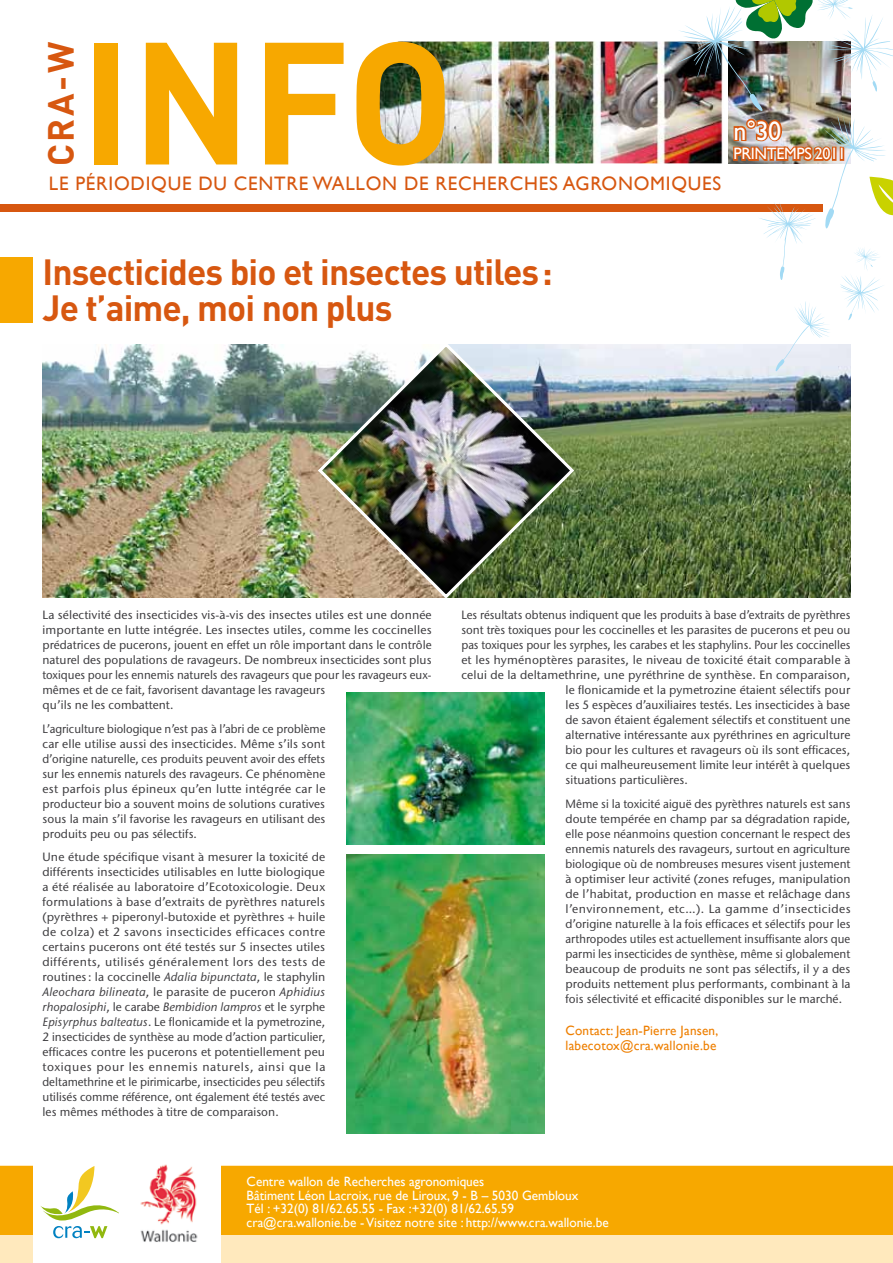
<style>
.page{position:relative;width:893px;height:1263px;background:#fff}
.page>*{position:absolute;margin:0;border:0;box-sizing:border-box;transform-origin:0 0}
.t1{font:700 171px "DIN";color:#f7a800}
.t2{font:700 36px/36px "DIN";letter-spacing:-.025em;color:#d75710}
.t3{font:26.55px "Gill Sans";color:#fff}
.t4{font:19.5px "Gill Sans";letter-spacing:.04em;color:#d75710}
.t5{font:16.5px "Gill Sans";letter-spacing:-.02em;color:#fff}
.t6{font:13.5px/13.5px "Gill Sans";color:#fff}
.t7{font:13.5px/15px "Gill Sans";letter-spacing:.015em;color:#ee7f00}
.t8{font:500 12px/15px "ITC Stone Sans";letter-spacing:.005em;color:#3e3d40}
.t9{font:500 12px/15px "ITC Stone Sans";letter-spacing:.005em;color:#3e3d40;text-align:justify;scale:.96 1}
.t10{font:500 12px/15px "ITC Stone Sans";letter-spacing:.005em;color:#3e3d40;text-align:justify;scale:.94 1}
.t11{font:500 12px "ITC Stone Sans";letter-spacing:.005em;color:#3e3d40;scale:.93 1}
.s1{font-weight:400;font-style:italic}
</style>
<div class="page">
<div style="left:0;top:257px;width:33px;height:65px;background:#f7a800"></div>
<img style="left:43px;top:344px;width:807px;height:253px">
<img style="left:347px;top:693px;width:197px;height:151px">
<img style="left:347px;top:855px;width:197px;height:278px">
<img style="left:316px;top:344px;width:260px;height:254px">
<div style="left:0;top:1166px;width:33px;height:97px;background:#ffe9bd"></div>
<div style="left:221px;top:1166px;width:672px;height:97px;background:#ffe9bd"></div>
<div style="left:0;top:1166px;width:33px;height:68px;background:#f7a800"></div>
<div style="left:221px;top:1166px;width:672px;height:68px;background:#f7a800"></div>
<img style="left:140px;top:1164px;width:58px;height:78px">
<svg style="left:40px;top:1166px;width:79px;height:54px"></svg>
<svg style="left:53px;top:1226px;width:54px;height:12px"></svg>
<img style="left:359px;top:42px;width:311px;height:121px">
<div style="left:0;top:204px;width:823px;height:8px;background:#d75710"></div>
<img style="left:670px;top:0;width:223px;height:177px">
<svg style="left:734px;top:0;width:80px;height:40px"></svg>
<svg style="left:754px;top:177px;width:139px;height:195px"></svg>
<h2 class="t2" style="left:41px;top:166px;width:125px;rotate:-90deg">CRA-W</h2>
<h1 class="t1" style="left:81px;top:-9px;width:375px">INFO</h1>
<h3 class="t4" style="left:49px;top:172px;width:674px">LE PÉRIODIQUE DU CENTRE WALLON DE RECHERCHES AGRONOMIQUES</h3>
<h3 class="t3" style="left:733px;top:115px;width:49px">n°30</h3>
<h3 class="t5" style="left:733px;top:144px;width:114px">PRINTEMPS 2011</h3>
<h2 class="t2" style="left:43px;top:252px;width:512px">Insecticides bio et insectes utiles:<br>Je t’aime, moi non plus</h2>
<p class="t8" style="left:43px;top:607px;width:391px">La sélectivité des insecticides vis-à-vis des insectes utiles est une donnée importante en lutte intégrée. Les insectes utiles, comme les coccinelles prédatrices de pucerons, jouent en effet un rôle important dans le contrôle naturel des populations de ravageurs. De nombreux insecticides sont plus toxiques pour les ennemis naturels des ravageurs que pour les ravageurs eux&shy;mêmes et de ce fait, favorisent davantage les ravageurs<br>qu’ils ne les combattent.</p>
<p class="t10" style="left:43px;top:721px;width:302px">L’agriculture biologique n’est pas à l’abri de ce problème car elle utilise aussi des insecticides. Même s’ils sont d’origine naturelle, ces produits peuvent avoir des effets sur les ennemis naturels des ravageurs. Ce phénomène est parfois plus épineux qu’en lutte intégrée car le producteur bio a souvent moins de solutions curatives sous la main s’il favorise les ravageurs en utilisant des produits peu ou pas sélectifs.</p>
<p class="t8" style="left:43px;top:849px;width:284px;text-align:justify">Une étude spécifique visant à mesurer la toxicité de différents insecticides utilisables en lutte biologique a été réalisée au laboratoire d’Ecotoxicologie. Deux formulations à base d’extraits de pyrèthres naturels (pyrèthres + piperonyl-butoxide et pyrèthres + huile de colza) et 2 savons insecticides efficaces contre certains pucerons ont été testés sur 5 insectes utiles différents, utilisés généralement lors des tests de routines : la coccinelle <span class="s1">Adalia bipunctata</span>, le staphylin <span class="s1">Aleochara bilineata</span>, le parasite de puceron <span class="s1">Aphidius rhopalosiphi</span>, le carabe <span class="s1">Bembidion lampros</span> et le syrphe <span class="s1">Episyrphus balteatus</span>. Le flonicamide et la pymetrozine, 2 insecticides de synthèse au mode d’action particulier, efficaces contre les pucerons et potentiellement peu toxiques pour les ennemis naturels, ainsi que la deltamethrine et le pirimicarbe, insecticides peu sélectifs utilisés comme référence, ont également été testés avec les mêmes méthodes à titre de comparaison.</p>
<p class="t10" style="left:461px;top:607px;width:415px">Les résultats obtenus indiquent que les produits à base d’extraits de pyrèthres</p>
<p class="t9" style="left:461px;top:622px;width:407px">sont très toxiques pour les coccinelles et les parasites de pucerons et peu ou</p>
<p class="t11" style="left:461px;top:638px;width:420px">pas toxiques pour les syrphes, les carabes et les staphylins. Pour les coccinelles</p>
<p class="t8" style="left:461px;top:652px;width:391px">et les hyménoptères parasites, le niveau de toxicité était comparable à</p>
<p class="t8" style="left:461px;top:667px;width:390px">celui de la deltamethrine, une pyréthrine de synthèse. En comparaison,</p>
<p class="t8" style="left:566px;top:682px;width:286px">le flonicamide et la pymetrozine étaient sélectifs pour</p>
<p class="t8" style="left:566px;top:697px;width:286px">les 5 espèces d’auxiliaires testés. Les insecticides à base</p>
<p class="t8" style="left:566px;top:712px;width:286px">de savon étaient également sélectifs et constituent une</p>
<p class="t8" style="left:566px;top:727px;width:286px">alternative intéressante aux pyréthrines en agriculture</p>
<p class="t8" style="left:566px;top:742px;width:286px">bio pour les cultures et ravageurs où ils sont efficaces,</p>
<p class="t8" style="left:566px;top:757px;width:286px">ce qui malheureusement limite leur intérêt à quelques</p>
<p class="t8" style="left:566px;top:772px;width:124px">situations particulières.</p>
<p class="t9" style="left:566px;top:796px;width:298px">Même si la toxicité aiguë des pyrèthres naturels est sans doute tempérée en champ par sa dégradation rapide, elle pose néanmoins question concernant le respect des ennemis naturels des ravageurs, surtout en agriculture biologique où de nombreuses mesures visent justement à optimiser leur activité (zones refuges, manipulation de l’habitat, production en masse et relâchage dans l’environnement, etc…). La gamme d’insecticides d’origine naturelle à la fois efficaces et sélectifs pour les arthropodes utiles est actuellement insuffisante alors que parmi les insecticides de synthèse, même si globalement beaucoup de produits ne sont pas sélectifs, il y a des produits nettement plus performants, combinant à la fois sélectivité et efficacité disponibles sur le marché.</p>
<p class="t7" style="left:566px;top:1023px;width:154px">Contact: Jean-Pierre Jansen, labecotox@cra.wallonie.be</p>
<p class="t6" style="left:247px;top:1175px;width:364px">Centre wallon de Recherches agronomiques<br>Bâtiment Léon Lacroix, rue de Liroux, 9 - B – 5030 Gembloux<br>Tél : +32(0) 81/62.65.55 - Fax :+32(0) 81/62.65.59 cra@cra.wallonie.be - Visitez notre site : http://www.cra.wallonie.be</p>
</div>
